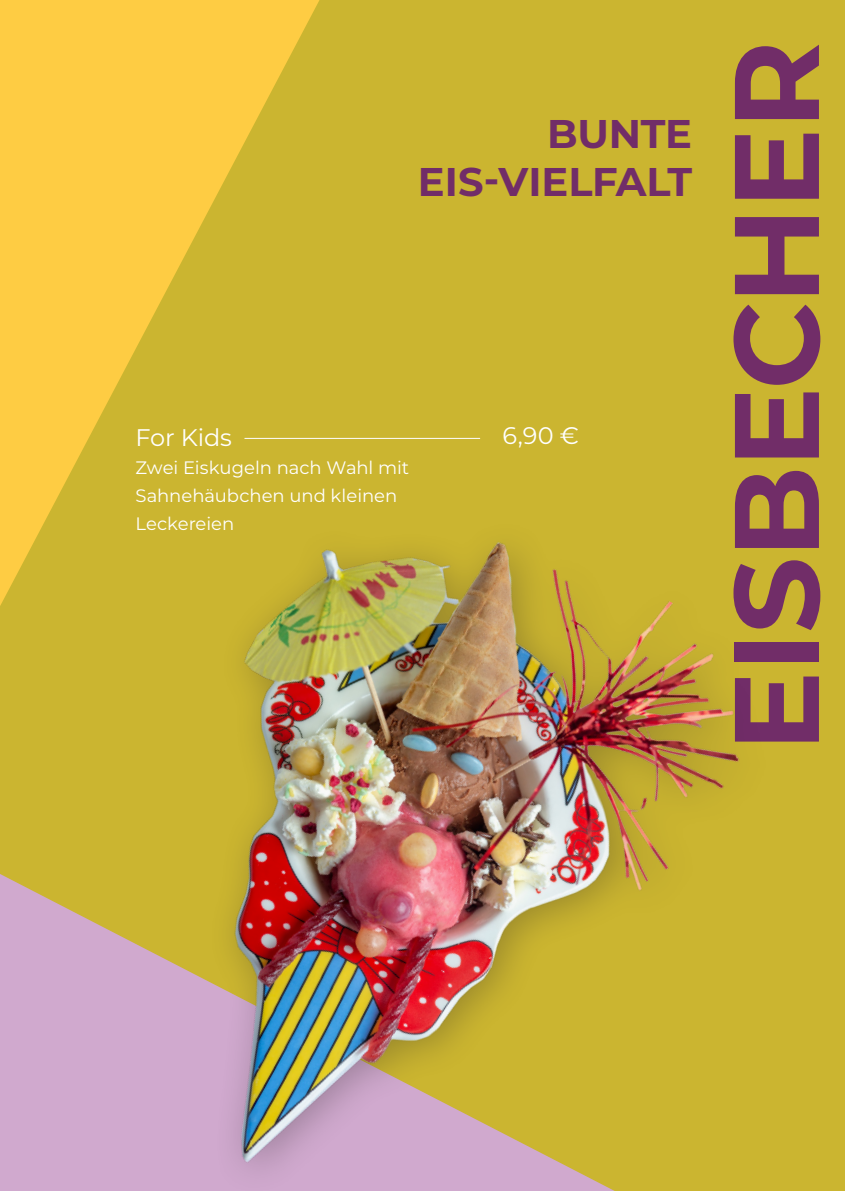
<style>
.page{position:relative;width:845px;height:1191px;background:#cbb530}
.page>*{position:absolute;margin:0;border:0;box-sizing:border-box;transform-origin:0 0}
.t1{font:700 120px "Montserrat";letter-spacing:-.01em;color:#712d68}
.t2{font:700 40px/48px "Montserrat";letter-spacing:-.005em;color:#712d68;text-align:right}
.t3{font:24px "Montserrat";letter-spacing:-.01em;color:#fff}
.t4{font:18px/28px "Montserrat";color:#fff}
</style>
<div class="page">
<svg style="left:0;top:0;width:319px;height:425px;fill:#fecc43"></svg>
<img style="left:0;top:425px;width:740px;height:766px">
<h2 class="t2" style="left:418px;top:108px;width:276px">BUNTE<br>EIS-VIELFALT</h2>
<h3 class="t3" style="left:135px;top:421px;width:98px">For Kids</h3>
<p class="t4" style="left:135px;top:453px;width:275px">Zwei Eiskugeln nach Wahl mit<br>Sahnehäubchen und kleinen<br>Leckereien</p>
<h3 class="t3" style="left:502px;top:419px;width:78px">6,90 €</h3>
<h1 class="t1" style="left:690px;top:751px;width:712px;rotate:-90deg">EISBECHER</h1>
</div>
